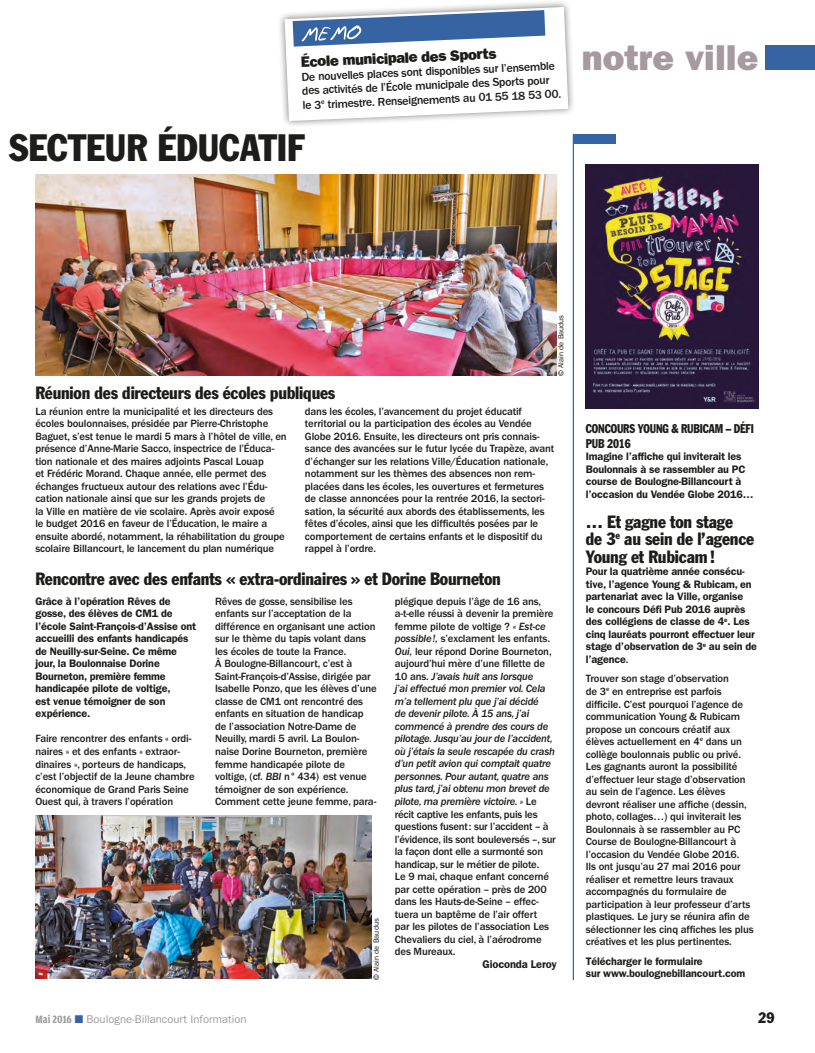
<style>
.page{position:relative;width:815px;height:1053px;background:#fff}
.page>*{position:absolute;margin:0;border:0;box-sizing:border-box;transform-origin:0 0}
.t1{font:condensed 37.5px "Franklin Gothic";color:#1d1d1b}
.t2{font:800 36px "Franklin Gothic";color:#a699a0}
.Titre_encadré{font:condensed 17.5px/17.5px "Franklin Gothic";letter-spacing:-.01em;color:#1d1d1b}
.Chapo{font:800 15.12px "Franklin Gothic";color:#1d1d1b}
.t3{font:condensed 15px "Franklin Gothic";color:#1d1d1b}
.INTER{font:condensed 12.5px/14.4px "Franklin Gothic";letter-spacing:-.01em;color:#1d1d1b;scale:.89 1}
.Chapo-2{font:500 12px/13.9px "Franklin Gothic";color:#1d1d1b}
.t4{font:11.25px "Franklin Gothic";color:#9d9d9d}
.t5{font:600 11.25px "Franklin Gothic";letter-spacing:-.01em;color:#1d1d1b}
.t6{font:500 10.88px/12.5px "Franklin Gothic";letter-spacing:-.01em;color:#1d1d1b}
.t7{font:italic 500 10.88px/12.5px "Franklin Gothic";letter-spacing:-.02em;color:#1d1d1b}
.t8{font:600 10.88px/12.5px "Franklin Gothic";letter-spacing:-.01em;color:#1d1d1b}
.crédit_photo{font:7.5px "Franklin Gothic";color:#1d1d1b}
.s1{font-style:normal}
.s2{font-style:italic}
.s3{font-weight:500}
.s4{font-family:"Amplitude Cond";font-weight:700}
.s5{color:#3663a2}
</style>
<div class="page">
<div style="left:765px;top:45px;width:50px;height:24px;background:#3663a2"></div>
<img style="left:35px;top:174px;width:522px;height:202px">
<img style="left:586px;top:165px;width:172px;height:244px">
<img style="left:35px;top:815px;width:336px;height:163px">
<div style="left:573px;top:135px;width:43px;height:9px;background:#3663a2"></div>
<hr style="left:573px;top:135px;width:1px;height:844px;background:#3663a2">
<div style="left:277px;top:0;width:298px;height:128px;background:#1d1d1b;opacity:.6"></div>
<svg style="left:284px;top:6px;width:285px;height:116px"></svg>
<p class="Chapo" style="left:300px;top:54px;width:197px;rotate:-3deg">École municipale des Sports</p>
<p class="Chapo-2" style="left:301px;top:69px;width:255px;rotate:-2deg">De nouvelles places sont disponibles sur l’ensemble des activités de l’École municipale des Sports pour</p>
<p class="Chapo-2" style="left:328px;top:96px;width:235px;rotate:-2deg">trimestre. Renseignements au 01 55 18 53 00.</p>
<h1 class="t1" style="left:9px;top:125px;width:298px">SECTEUR ÉDUCATIF</h1>
<h2 class="t2" style="left:582px;top:36px;width:178px">notre ville</h2>
<p class="crédit_photo" style="left:557px;top:376px;width:63px;rotate:-90deg">© Alain de Baudus</p>
<p class="Titre_encadré" style="left:35px;top:383px;width:301px">Réunion des directeurs des écoles publiques</p>
<p class="t6" style="left:35px;top:405px;width:253px">La réunion entre la municipalité et les directeurs des écoles boulonnaises, présidée par Pierre-Christophe Baguet, s’est tenue le mardi 5 mars à l’hôtel de ville, en présence d’Anne-Marie Sacco, inspectrice de l’Éduca&shy;tion nationale et des maires adjoints Pascal Louap<br>et Frédéric Morand. Chaque année, elle permet des échanges fructueux autour des relations avec l’Édu&shy;cation nationale ainsi que sur les grands projets de<br>la Ville en matière de vie scolaire. Après avoir exposé<br>le budget 2016 en faveur de l’Éducation, le maire a ensuite abordé, notamment, la réhabilitation du groupe scolaire Billancourt, le lancement du plan numérique</p>
<p class="t6" style="left:305px;top:405px;width:251px">dans les écoles, l’avancement du projet éducatif territorial ou la participation des écoles au Vendée Globe 2016. Ensuite, les directeurs ont pris connais&shy;sance des avancées sur le futur lycée du Trapèze, avant d’échanger sur les relations Ville/Éducation nationale, notamment sur les thèmes des absences non rem&shy;placées dans les écoles, les ouvertures et fermetures de classe annoncées pour la rentrée 2016, la sectori&shy;sation, la sécurité aux abords des établissements, les fêtes d’écoles, ainsi que les difficultés posées par le comportement de certains enfants et le dispositif du rappel à l’ordre.</p>
<p class="Titre_encadré" style="left:35px;top:570px;width:467px">Rencontre avec des enfants « extra-ordinaires » et Dorine Bourneton</p>
<p class="t8" style="left:35px;top:595px;width:162px">Grâce à l’opération Rêves de gosse, des élèves de CM1 de l’école Saint-François-d’Assise ont accueilli des enfants handicapés de Neuilly-sur-Seine. Ce même jour, la Boulonnaise Dorine<br>Bourneton, première femme handicapée pilote de voltige,<br>est venue témoigner de son expérience.</p>
<p class="t6" style="left:35px;top:732px;width:161px">Faire rencontrer des enfants « ordi&shy;naires » et des enfants « extraor&shy;dinaires », porteurs de handicaps, c’est l’objectif de la Jeune chambre économique de Grand Paris Seine Ouest qui, à travers l’opération</p>
<p class="t7" style="left:395px;top:595px;width:162px"><span class="s1">plégique depuis l’âge de 16 ans, a-t-elle réussi à devenir la première femme pilote de voltige ?</span> « Est-ce possible!, <span class="s1">s’exclament les enfants.<br></span>Oui, <span class="s1">leur répond Dorine Bourneton, aujourd’hui mère d’une fillette de 10 ans.</span> J’avais huit ans lorsque<br>j’ai effectué mon premier vol. Cela m’a tellement plu que j’ai décidé<br>de devenir pilote. À 15 ans, j’ai commencé à prendre des cours de pilotage. Jusqu’au jour de l’accident, où j’étais la seule rescapée du crash d’un petit avion qui comptait quatre personnes. Pour autant, quatre ans plus tard, j’ai obtenu mon brevet de pilote, ma première victoire. » <span class="s1">Le récit captive les enfants, puis les questions fusent: sur l’accident – à l’évidence, ils sont bouleversés –, sur la façon dont elle a surmonté son handicap, sur le métier de pilote.</span></p>
<p class="t6" style="left:395px;top:870px;width:156px">Le 9 mai, chaque enfant concerné par cette opération – près de 200 dans les Hauts-de-Seine – effec&shy;tuera un baptême de l’air offert par les pilotes de l’association Les<br>Chevaliers du ciel, à l’aérodrome des Mureaux.</p>
<p class="t5" style="left:482px;top:957px;width:76px">Gioconda Leroy</p>
<p class="t6" style="left:215px;top:595px;width:163px">Rêves de gosse, sensibilise les enfants sur l’acceptation de la différence en organisant une action sur le thème du tapis volant dans les écoles de toute la France.<br>À Boulogne-Billancourt, c’est à<br>Saint-François-d’Assise, dirigée par<br>Isabelle Ponzo, que les élèves d’une classe de CM1 ont rencontré des enfants en situation de handicap de l’association Notre-Dame de<br>Neuilly, mardi 5 avril. La Boulon&shy;naise Dorine Bourneton, première femme handicapée pilote de voltige, (cf. <span class="s2">BBI</span> n°434) est venue témoigner de son expérience.</p>
<p class="t6" style="left:215px;top:795px;width:163px">Comment cette jeune femme, para-</p>
<p class="crédit_photo" style="left:372px;top:979px;width:63px;rotate:-90deg">© Alain de Baudus</p>
<p class="INTER" style="left:586px;top:421px;width:190px">CONCOURS YOUNG &amp; RUBICAM – DÉFI<br>PUB 2016</p>
<p class="t8" style="left:586px;top:450px;width:169px">Imagine l’affiche qui inviterait les Boulonnais à se rassembler au PC course de Boulogne-Billancourt à l’occasion du Vendée Globe 2016…</p>
<p class="Titre_encadré" style="left:586px;top:512px;width:170px">… Et gagne ton stage<br>de 3<sup>e</sup> au sein de l’agence<br>Young et Rubicam!</p>
<p class="t8" style="left:586px;top:565px;width:173px">Pour la quatrième année consécu&shy;tive, l’agence Young &amp; Rubicam, en partenariat avec la Ville, organise<br>le concours Défi Pub 2016 auprès des collégiens de classe de 4<sup>e</sup>. Les cinq lauréats pourront effectuer leur stage d’observation de 3<sup>e</sup> au sein de l’agence<span class="s3">.</span></p>
<p class="t6" style="left:586px;top:672px;width:169px">Trouver son stage d’observation<br>de 3<sup>e</sup> en entreprise est parfois difficile. C’est pourquoi l’agence de communication Young &amp; Rubicam propose un concours créatif aux élèves actuellement en 4<sup>e</sup> dans un collège boulonnais public ou privé.<br>Les gagnants auront la possibilité d’effectuer leur stage d’observation au sein de l’agence. Les élèves devront réaliser une affiche (dessin, photo, collages…) qui inviterait les Boulonnais à se rassembler au PC Course de Boulogne-Billancourt à l’occasion du Vendée Globe 2016.<br>Ils ont jusqu’au 27 mai 2016 pour réaliser et remettre leurs travaux accompagnés du formulaire de participation à leur professeur d’arts plastiques. Le jury se réunira afin de sélectionner les cinq affiches les plus créatives et les plus pertinentes.</p>
<p class="t8" style="left:586px;top:954px;width:161px">Télécharger le formulaire<br>sur www.boulognebillancourt.com</p>
<p class="t4" style="left:35px;top:1012px;width:213px"><span class="s4">Mai 2016</span> <span class="s5">■</span> Boulogne-Billancourt Information</p>
<p class="t3" style="left:758px;top:1008px;width:18px">29</p>
</div>
